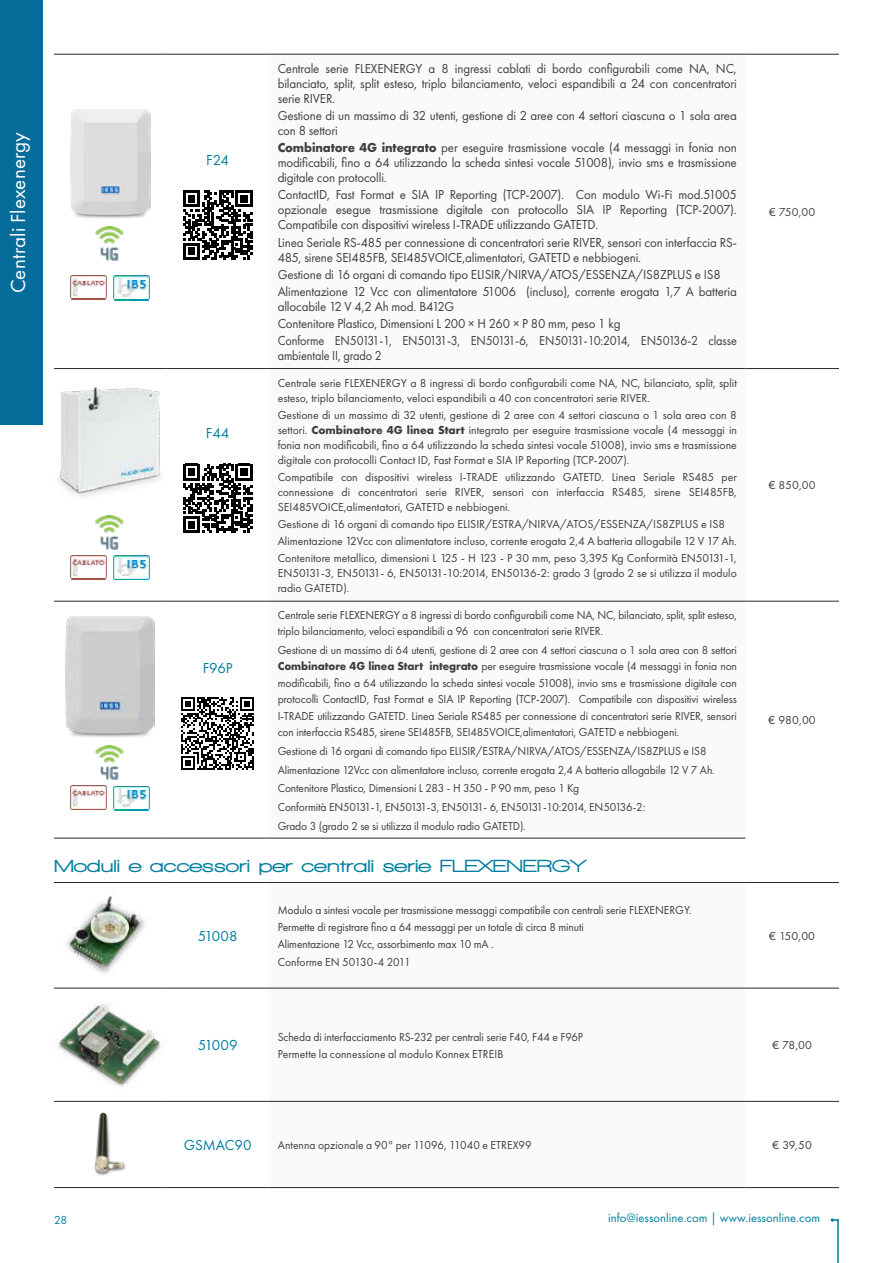
<style>
.page{position:relative;width:893px;height:1263px;background:#fff}
.page>*{position:absolute;margin:0;border:0;box-sizing:border-box;transform-origin:0 0}
.t1{font:21px "Futura PT";letter-spacing:.01em;color:#fff}
.t2{font:900 18px "Walkway Expand";color:#007e9f}
.t3{font:15px "Futura PT";color:#007e9f}
.t4{font:13.5px/15px "Futura PT";letter-spacing:-.01em;color:#3e3d40;scale:.96 1}
.t5{font:13.5px "Futura PT";letter-spacing:-.01em;color:#3e3d40;scale:.91 1}
.t6{font:12.75px "Futura PT";color:#007e9f}
.t7{font:12px/16.5px "Futura PT";letter-spacing:-.01em;color:#3e3d40;scale:.96 1}
.t8{font:12px/15px "Futura PT";letter-spacing:-.01em;color:#3e3d40}
.t9{font:12px "Futura PT";color:#007e9f}
.s1{font-weight:700}
</style>
<div class="page">
<hr style="left:837px;top:1219px;width:2px;height:44px;background:#007e9f">
<svg style="left:831px;top:1218px;width:8px;height:4px"></svg>
<div style="left:0;top:0;width:43px;height:425px;background:#066d9a"></div>
<hr style="left:54px;top:368px;width:112px;height:1px;background:#282829">
<hr style="left:166px;top:368px;width:103px;height:1px;background:#282829">
<hr style="left:269px;top:368px;width:476px;height:1px;background:#282829">
<hr style="left:745px;top:368px;width:94px;height:1px;background:#282829">
<hr style="left:54px;top:838px;width:112px;height:1px;background:#282829">
<hr style="left:166px;top:838px;width:103px;height:1px;background:#282829">
<hr style="left:54px;top:54px;width:112px;height:1px;background:#282829">
<hr style="left:166px;top:54px;width:103px;height:1px;background:#282829">
<hr style="left:269px;top:54px;width:476px;height:1px;background:#282829">
<hr style="left:745px;top:54px;width:94px;height:1px;background:#282829">
<hr style="left:54px;top:601px;width:112px;height:1px;background:#282829">
<hr style="left:166px;top:601px;width:103px;height:1px;background:#282829">
<hr style="left:269px;top:601px;width:476px;height:1px;background:#282829">
<hr style="left:745px;top:601px;width:94px;height:1px;background:#282829">
<hr style="left:269px;top:838px;width:476px;height:1px;background:#282829">
<img style="left:70px;top:110px;width:81px;height:108px">
<img style="left:95px;top:227px;width:29px;height:34px">
<img style="left:71px;top:275px;width:36px;height:25px">
<img style="left:114px;top:276px;width:36px;height:24px">
<svg style="left:183px;top:190px;width:69px;height:70px"></svg>
<img style="left:58px;top:388px;width:103px;height:108px">
<img style="left:95px;top:515px;width:29px;height:35px">
<img style="left:71px;top:555px;width:36px;height:25px">
<img style="left:114px;top:556px;width:36px;height:24px">
<svg style="left:183px;top:464px;width:69px;height:69px"></svg>
<img style="left:65px;top:616px;width:90px;height:121px">
<img style="left:95px;top:746px;width:29px;height:34px">
<img style="left:71px;top:785px;width:36px;height:25px">
<img style="left:114px;top:786px;width:36px;height:25px">
<svg style="left:181px;top:697px;width:73px;height:73px"></svg>
<svg style="left:269px;top:987px;width:476px;height:114px"></svg>
<hr style="left:54px;top:1187px;width:112px;height:1px;background:#282829">
<hr style="left:166px;top:1187px;width:103px;height:1px;background:#282829">
<hr style="left:269px;top:1187px;width:476px;height:1px;background:#282829">
<hr style="left:745px;top:1187px;width:94px;height:1px;background:#282829">
<hr style="left:54px;top:882px;width:112px;height:1px;background:#282829">
<hr style="left:166px;top:882px;width:103px;height:1px;background:#282829">
<hr style="left:54px;top:988px;width:112px;height:1px;background:#282829">
<hr style="left:166px;top:988px;width:103px;height:1px;background:#282829">
<hr style="left:54px;top:1101px;width:112px;height:1px;background:#282829">
<hr style="left:166px;top:1101px;width:103px;height:1px;background:#282829">
<hr style="left:269px;top:882px;width:476px;height:1px;background:#282829">
<hr style="left:269px;top:988px;width:476px;height:1px;background:#282829">
<hr style="left:269px;top:1101px;width:476px;height:1px;background:#282829">
<hr style="left:745px;top:882px;width:94px;height:1px;background:#282829">
<hr style="left:745px;top:988px;width:94px;height:1px;background:#282829">
<hr style="left:745px;top:1101px;width:94px;height:1px;background:#282829">
<img style="left:64px;top:891px;width:81px;height:82px">
<img style="left:56px;top:1003px;width:107px;height:84px">
<img style="left:93px;top:1112px;width:33px;height:64px">
<h1 class="t1" style="left:6px;top:293px;width:163px;rotate:-90deg">Centrali Flexenergy</h1>
<p class="t3" style="left:206px;top:151px;width:24px">F24</p>
<p class="t3" style="left:206px;top:425px;width:25px">F44</p>
<p class="t3" style="left:203px;top:659px;width:32px">F96P</p>
<p class="t4" style="left:278px;top:61px;width:480px;text-align:justify">Centrale serie FLEXENERGY a 8 ingressi cablati di bordo configurabili come NA, NC, bilanciato, split, split esteso, triplo bilanciamento, veloci espandibili a 24 con concentratori serie RIVER.</p>
<p class="t4" style="left:278px;top:108px;width:480px">Gestione di un massimo di 32 utenti, gestione di 2 aree con 4 settori ciascuna o 1 sola area con 8 settori</p>
<p class="t4" style="left:278px;top:140px;width:480px;text-align:justify"><span class="s1">Combinatore 4G integrato</span> per eseguire trasmissione vocale (4 messaggi in fonia non modificabili, fino a 64 utilizzando la scheda sintesi vocale 51008), invio sms e trasmissione digitale con protocolli.</p>
<p class="t4" style="left:278px;top:187px;width:480px;text-align:justify">ContactID, Fast Format e SIA IP Reporting (TCP-2007). Con modulo Wi-Fi mod.51005 opzionale esegue trasmissione digitale con protocollo SIA IP Reporting (TCP-2007).<br>Compatibile con dispositivi wireless I-TRADE utilizzando GATETD.</p>
<p class="t4" style="left:278px;top:234px;width:480px">Linea Seriale RS-485 per connessione di concentratori serie RIVER, sensori con interfaccia RS-<br>485, sirene SEI485FB, SEI485VOICE,alimentatori, GATETD e nebbiogeni.</p>
<p class="t4" style="left:278px;top:266px;width:480px;line-height:17.1px">Gestione di 16 organi di comando tipo ELISIR/NIRVA/ATOS/ESSENZA/IS8ZPLUS e IS8<br>Alimentazione 12 Vcc con alimentatore 51006 (incluso), corrente erogata 1,7 A batteria</p>
<p class="t4" style="left:278px;top:298px;width:480px;line-height:17.1px">allocabile 12 V 4,2 Ah mod. B412G<br>Contenitore Plastico, Dimensioni L 200 × H 260 × P 80 mm, peso 1 kg<br>Conforme EN50131-1, EN50131-3, EN50131-6, EN50131-10:2014, EN50136-2 classe</p>
<p class="t5" style="left:278px;top:347px;width:116px">ambientale II, grado 2</p>
<p class="t8" style="left:278px;top:375px;width:461px">Centrale serie FLEXENERGY a 8 ingressi di bordo configurabili come NA, NC, bilanciato, split, split esteso, triplo bilanciamento, veloci espandibili a 40 con concentratori serie RIVER.</p>
<p class="t8" style="left:278px;top:407px;width:461px;text-align:justify">Gestione di un massimo di 32 utenti, gestione di 2 aree con 4 settori ciascuna o 1 sola area con 8 settori. <span class="s1">Combinatore 4G linea Start</span> integrato per eseguire trasmissione vocale (4 messaggi in fonia non modificabili, fino a 64 utilizzando la scheda sintesi vocale 51008), invio sms e trasmissione digitale con protocolli Contact ID, Fast Format e SIA IP Reporting (TCP-2007).</p>
<p class="t8" style="left:278px;top:469px;width:461px;text-align:justify">Compatibile con dispositivi wireless I-TRADE utilizzando GATETD. Linea Seriale RS485 per connessione di concentratori serie RIVER, sensori con interfaccia RS485, sirene SEI485FB, SEI485VOICE,alimentatori, GATETD e nebbiogeni.</p>
<p class="t8" style="left:278px;top:515px;width:461px;line-height:17.1px">Gestione di 16 organi di comando tipo ELISIR/ESTRA/NIRVA/ATOS/ESSENZA/IS8ZPLUS e IS8<br>Alimentazione 12Vcc con alimentatore incluso, corrente erogata 2,4 A batteria allogabile 12 V 17 Ah.<br>Contenitore metallico, dimensioni L 125 - H 123 - P 30 mm, peso 3,395 Kg Conformità EN50131-1,</p>
<p class="t8" style="left:278px;top:566px;width:461px">EN50131-3, EN50131- 6, EN50131-10:2014, EN50136-2: grado 3 (grado 2 se si utilizza il modulo radio GATETD).</p>
<p class="t7" style="left:278px;top:606px;width:480px">Centrale serie FLEXENERGY a 8 ingressi di bordo configurabili come NA, NC, bilanciato, split, split esteso, triplo bilanciamento, veloci espandibili a 96 con concentratori serie RIVER.</p>
<p class="t7" style="left:278px;top:642px;width:480px;text-align:justify">Gestione di un massimo di 64 utenti, gestione di 2 aree con 4 settori ciascuna o 1 sola area con 8 settori <span class="s1">Combinatore 4G linea Start integrato</span> per eseguire trasmissione vocale (4 messaggi in fonia non modificabili, fino a 64 utilizzando la scheda sintesi vocale 51008), invio sms e trasmissione digitale con protocolli ContactID, Fast Format e SIA IP Reporting (TCP-2007). Compatibile con dispositivi wireless I-TRADE utilizzando GATETD. Linea Seriale RS485 per connessione di concentratori serie RIVER, sensori con interfaccia RS485, sirene SEI485FB, SEI485VOICE,alimentatori, GATETD e nebbiogeni.</p>
<p class="t7" style="left:278px;top:742px;width:457px;line-height:18.6px">Gestione di 16 organi di comando tipo ELISIR/ESTRA/NIRVA/ATOS/ESSENZA/IS8ZPLUS e IS8<br>Alimentazione 12Vcc con alimentatore incluso, corrente erogata 2,4 A batteria allogabile 12 V 7 Ah.<br>Contenitore Plastico, Dimensioni L 283 - H 350 - P 90 mm, peso 1 Kg<br>Conformità EN50131-1, EN50131-3, EN50131- 6, EN50131-10:2014, EN50136-2:<br>Grado 3 (grado 2 se si utilizza il modulo radio GATETD).</p>
<h2 class="t2" style="left:54px;top:856px;width:533px">Moduli e accessori per centrali serie FLEXENERGY</h2>
<p class="t3" style="left:198px;top:927px;width:41px">51008</p>
<p class="t7" style="left:278px;top:901px;width:433px;line-height:17.1px">Modulo a sintesi vocale per trasmissione messaggi compatibile con centrali serie FLEXENERGY.<br>Permette di registrare fino a 64 messaggi per un totale di circa 8 minuti<br>Alimentazione 12 Vcc, assorbimento max 10 mA .<br>Conforme EN 50130-4 2011</p>
<p class="t8" style="left:769px;top:204px;width:48px">€ 750,00</p>
<p class="t8" style="left:769px;top:478px;width:48px">€ 850,00</p>
<p class="t8" style="left:769px;top:713px;width:49px">€ 980,00</p>
<p class="t8" style="left:769px;top:928px;width:47px">€ 150,00</p>
<p class="t3" style="left:198px;top:1036px;width:41px">51009</p>
<p class="t7" style="left:278px;top:1028px;width:320px;line-height:17.1px">Scheda di interfacciamento RS-232 per centrali serie F40, F44 e F96P<br>Permette la connessione al modulo Konnex ETREIB</p>
<p class="t8" style="left:772px;top:1038px;width:41px">€ 78,00</p>
<p class="t3" style="left:184px;top:1136px;width:69px">GSMAC90</p>
<p class="t7" style="left:278px;top:1137px;width:266px">Antenna opzionale a 90° per 11096, 11040 e ETREX99</p>
<p class="t8" style="left:772px;top:1137px;width:41px">€ 39,50</p>
<p class="t9" style="left:54px;top:1212px;width:15px">28</p>
<p class="t6" style="left:608px;top:1210px;width:214px">info@iessonline.com | www.iessonline.com</p>
</div>
